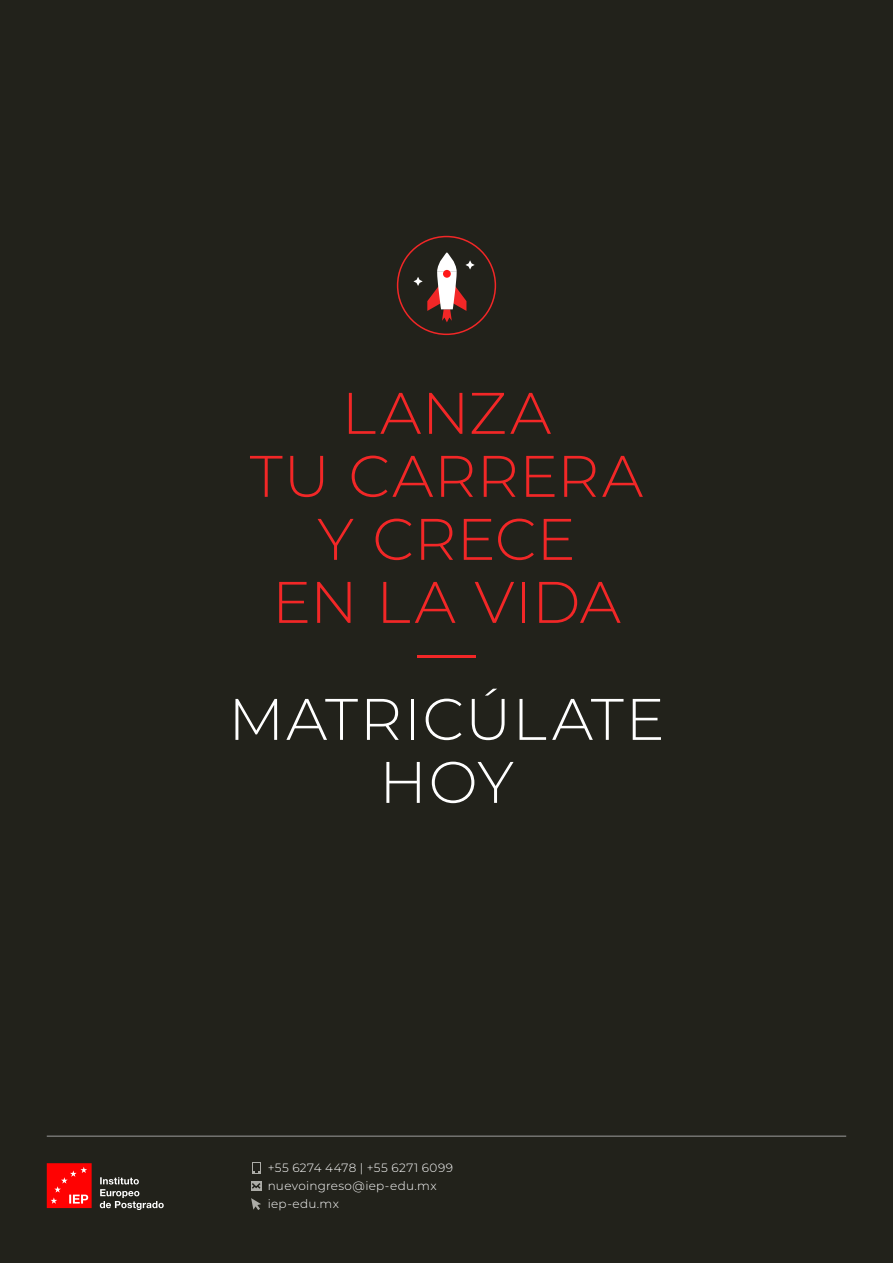
<style>
.page{position:relative;width:893px;height:1263px;background:#22221b}
.page>*{position:absolute;margin:0;border:0;box-sizing:border-box;transform-origin:0 0}
.t1{font:300 58.5px/63px "Montserrat";letter-spacing:.005em;color:#f22727;text-align:center}
.t2{font:300 58.5px/63px "Montserrat";letter-spacing:.03em;color:#fff;text-align:center}
.t3{font:300 12px/18px "Montserrat";letter-spacing:.025em;color:#fff}
</style>
<div class="page">
<div style="left:397px;top:236px;width:99px;height:99px;border:2px solid #f22727;border-radius:50%"></div>
<svg style="left:413px;top:252px;width:62px;height:70px"></svg>
<hr style="left:47px;top:1136px;width:799px;height:1px;background:#9d9d9c">
<svg style="left:47px;top:1163px;width:45px;height:45px;background:#fc1616"></svg>
<svg style="left:100px;top:1177px;width:64px;height:33px"></svg>
<svg style="left:252px;top:1162px;width:8px;height:12px"></svg>
<div style="left:253px;top:1163px;width:6px;height:7px;background:#21211b"></div>
<svg style="left:251px;top:1181px;width:11px;height:9px"></svg>
<svg style="left:251px;top:1198px;width:10px;height:12px"></svg>
<h1 class="t1" style="left:250px;top:380px;width:395px">LANZA<br>TU CARRERA<br>Y CRECE<br>EN LA VIDA</h1>
<h1 class="t1" style="left:417px;top:623px;width:60px">—</h1>
<h1 class="t2" style="left:228px;top:686px;width:438px">MATRICÚLATE<br>HOY</h1>
<p class="t3" style="left:268px;top:1158px;width:187px">+55 6274 4478 | +55 6271 6099 nuevoingreso@iep-edu.mx iep-edu.mx</p>
</div>
